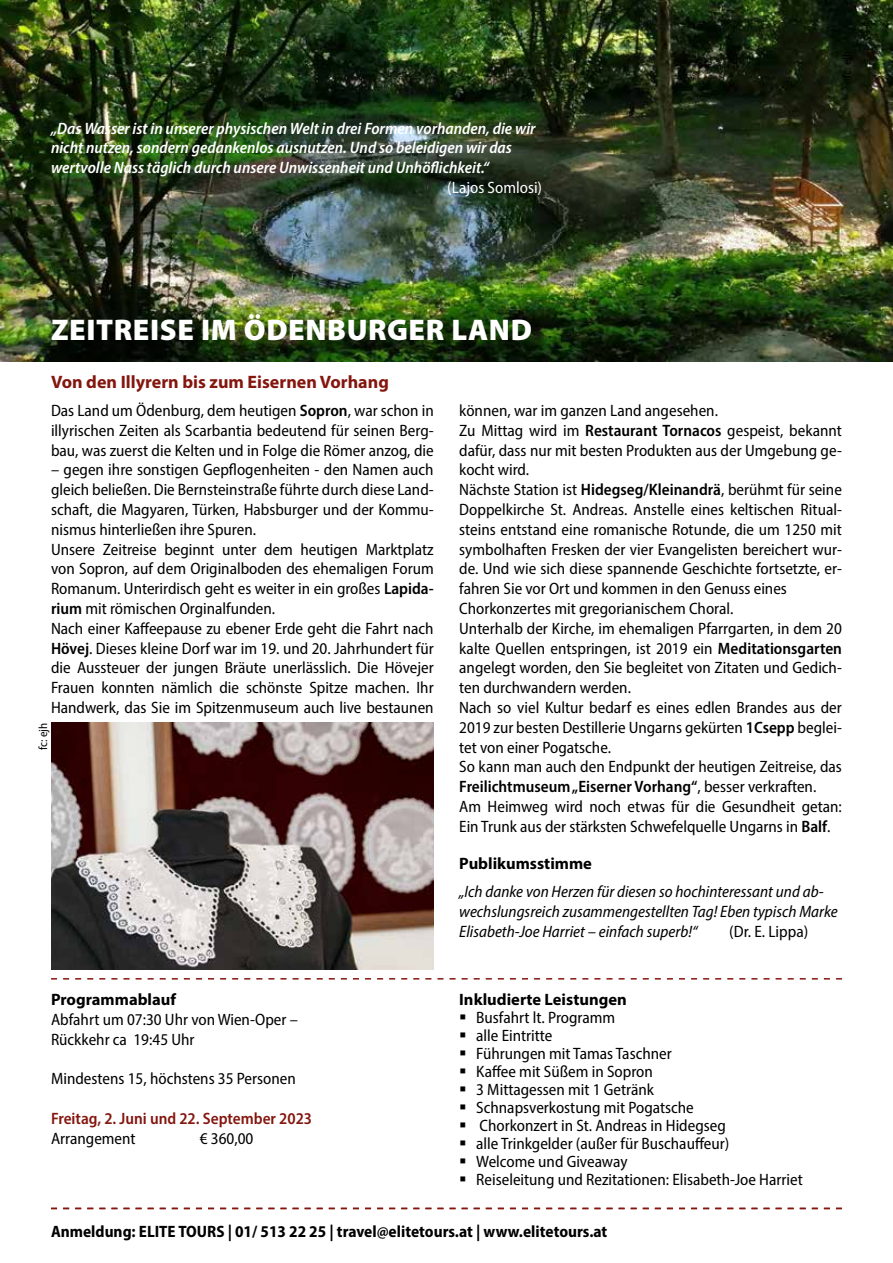
<style>
.page{position:relative;width:893px;height:1263px;background:#fff}
.page>*{position:absolute;margin:0;border:0;box-sizing:border-box;transform-origin:0 0}
.t1{font:900 30px "Myriad Pro";letter-spacing:.02em;color:#fff}
.t2{font:700 18px "Myriad Pro";color:#84160e}
.t3{font:semi-condensed 16.5px/19.8px "Myriad Pro";color:#000}
.t4{font:italic 600 semi-condensed 16.5px/19.8px "Myriad Pro";color:#fff}
.t5{font:italic semi-condensed 16.5px/19.8px "Myriad Pro";color:#000}
.t6{font:700 semi-condensed 16.5px "Myriad Pro";color:#000}
.t7{font:700 16.5px "Myriad Pro";color:#000}
.t8{font:600 semi-condensed 16.5px "Myriad Pro";color:#84160e}
.t9{font:semi-condensed 16.5px "Myriad Pro";color:#fff}
.t10{font:semi-condensed 12px "Myriad Pro";color:#000}
.s1{font-weight:600}
</style>
<div class="page">
<img style="left:0;top:0;width:893px;height:361px">
<div style="left:55px;top:317px;width:494px;height:42px;background:#000;opacity:.75"></div>
<svg style="left:51px;top:978px;width:791px;height:1px"></svg>
<svg style="left:51px;top:1208px;width:791px;height:1px"></svg>
<img style="left:51px;top:723px;width:383px;height:246px">
<p class="t4" style="left:51px;top:118px;width:486px">„Das Wasser ist in unserer physischen Welt in drei Formen vorhanden, die wir nicht nutzen, sondern gedankenlos ausnutzen. Und so beleidigen wir das wertvolle Nass täglich durch unsere Unwissenheit und Unhöflichkeit.“</p>
<p class="t9" style="left:447px;top:177px;width:96px">(Lajos Somlosi)</p>
<h1 class="t1" style="left:51px;top:310px;width:482px">ZEITREISE IM ÖDENBURGER LAND</h1>
<p class="t10" style="left:840px;top:78px;width:29px;rotate:-90deg">fc: ejh</p>
<p class="t2" style="left:51px;top:370px;width:339px">Von den Illyrern bis zum Eisernen Vorhang</p>
<p class="t3" style="left:51px;top:400px;width:384px;text-align:justify">Das Land um Ödenburg, dem heutigen <span class="s1">Sopron</span>, war schon in illyrischen Zeiten als Scarbantia bedeutend für seinen Berg&shy;bau, was zuerst die Kelten und in Folge die Römer anzog, die</p>
<p class="t3" style="left:51px;top:460px;width:384px">– gegen ihre sonstigen Gepflogenheiten - den Namen auch gleich beließen. Die Bernsteinstraße führte durch diese Land&shy;schaft, die Magyaren, Türken, Habsburger und der Kommu&shy;nismus hinterließen ihre Spuren.<br>Unsere Zeitreise beginnt unter dem heutigen Marktplatz von Sopron, auf dem Originalboden des ehemaligen Forum Romanum. Unterirdisch geht es weiter in ein großes <span class="s1">Lapida&shy;rium</span> mit römischen Orginalfunden.<br>Nach einer Kaffeepause zu ebener Erde geht die Fahrt nach <span class="s1">Hövej</span>. Dieses kleine Dorf war im 19. und 20. Jahrhundert für die Aussteuer der jungen Bräute unerlässlich. Die Hövejer Frauen konnten nämlich die schönste Spitze machen. Ihr Handwerk, das Sie im Spitzenmuseum auch live bestaunen</p>
<p class="t10" style="left:36px;top:750px;width:29px;rotate:-90deg">fc: ejh</p>
<p class="t7" style="left:51px;top:989px;width:127px">Programmablauf</p>
<p class="t3" style="left:51px;top:1009px;width:248px">Abfahrt um 07:30 Uhr von Wien-Oper –<br>Rückkehr ca 19:45 Uhr</p>
<p class="t3" style="left:51px;top:1069px;width:246px">Mindestens 15, höchstens 35 Personen</p>
<p class="t8" style="left:51px;top:1108px;width:263px">Freitag, 2. Juni und 22. September 2023</p>
<p class="t3" style="left:51px;top:1128px;width:86px">Arrangement</p>
<p class="t3" style="left:200px;top:1128px;width:55px">€ 360,00</p>
<p class="t3" style="left:459px;top:400px;width:384px">können, war im ganzen Land angesehen.<br>Zu Mittag wird im <span class="s1">Restaurant Tornacos</span> gespeist, bekannt dafür, dass nur mit besten Produkten aus der Umgebung ge&shy;kocht wird.<br>Nächste Station ist <span class="s1">Hidegseg/Kleinandrä</span>, berühmt für seine Doppelkirche St. Andreas. Anstelle eines keltischen Ritual&shy;steins entstand eine romanische Rotunde, die um 1250 mit symbolhaften Fresken der vier Evangelisten bereichert wur&shy;de. Und wie sich diese spannende Geschichte fortsetzte, er&shy;fahren Sie vor Ort und kommen in den Genuss eines Chorkonzertes mit gregorianischem Choral.<br>Unterhalb der Kirche, im ehemaligen Pfarrgarten, in dem 20 kalte Quellen entspringen, ist 2019 ein <span class="s1">Meditationsgarten </span>angelegt worden, den Sie begleitet von Zitaten und Gedich&shy;ten durchwandern werden.<br>Nach so viel Kultur bedarf es eines edlen Brandes aus der 2019 zur besten Destillerie Ungarns gekürten <span class="s1">1Csepp</span> beglei&shy;tet von einer Pogatsche.<br>So kann man auch den Endpunkt der heutigen Zeitreise, das <span class="s1">Freilichtmuseum „Eiserner Vorhang“</span>, besser verkraften.<br>Am Heimweg wird noch etwas für die Gesundheit getan:<br>Ein Trunk aus der stärksten Schwefelquelle Ungarns in <span class="s1">Balf</span>.</p>
<p class="t7" style="left:459px;top:852px;width:134px">Publikumsstimme</p>
<p class="t5" style="left:459px;top:881px;width:380px">„Ich danke von Herzen für diesen so hochinteressant und ab&shy;wechslungsreich zusammengestellten Tag! Eben typisch Marke<br>Elisabeth-Joe Harriet – einfach superb!“</p>
<p class="t3" style="left:729px;top:921px;width:80px">(Dr. E. Lippa)</p>
<p class="t7" style="left:459px;top:989px;width:169px">Inkludierte Leistungen</p>
<p class="t3" style="left:476px;top:1008px;width:328px;line-height:18px">Busfahrt lt. Programm<br>alle Eintritte<br>Führungen mit Tamas Taschner<br>Kaffee mit Süßem in Sopron<br>3 Mittagessen mit 1 Getränk<br>Schnapsverkostung mit Pogatsche<br>Chorkonzert in St. Andreas in Hidegseg<br>alle Trinkgelder (außer für Buschauffeur)<br>Welcome und Giveaway<br>Reiseleitung und Rezitationen: Elisabeth-Joe Harriet</p>
<p class="t6" style="left:51px;top:1221px;width:558px">Anmeldung: ELITE TOURS | 01/ 513 22 25 | travel@elitetours.at | www.elitetours.at</p>
</div>
